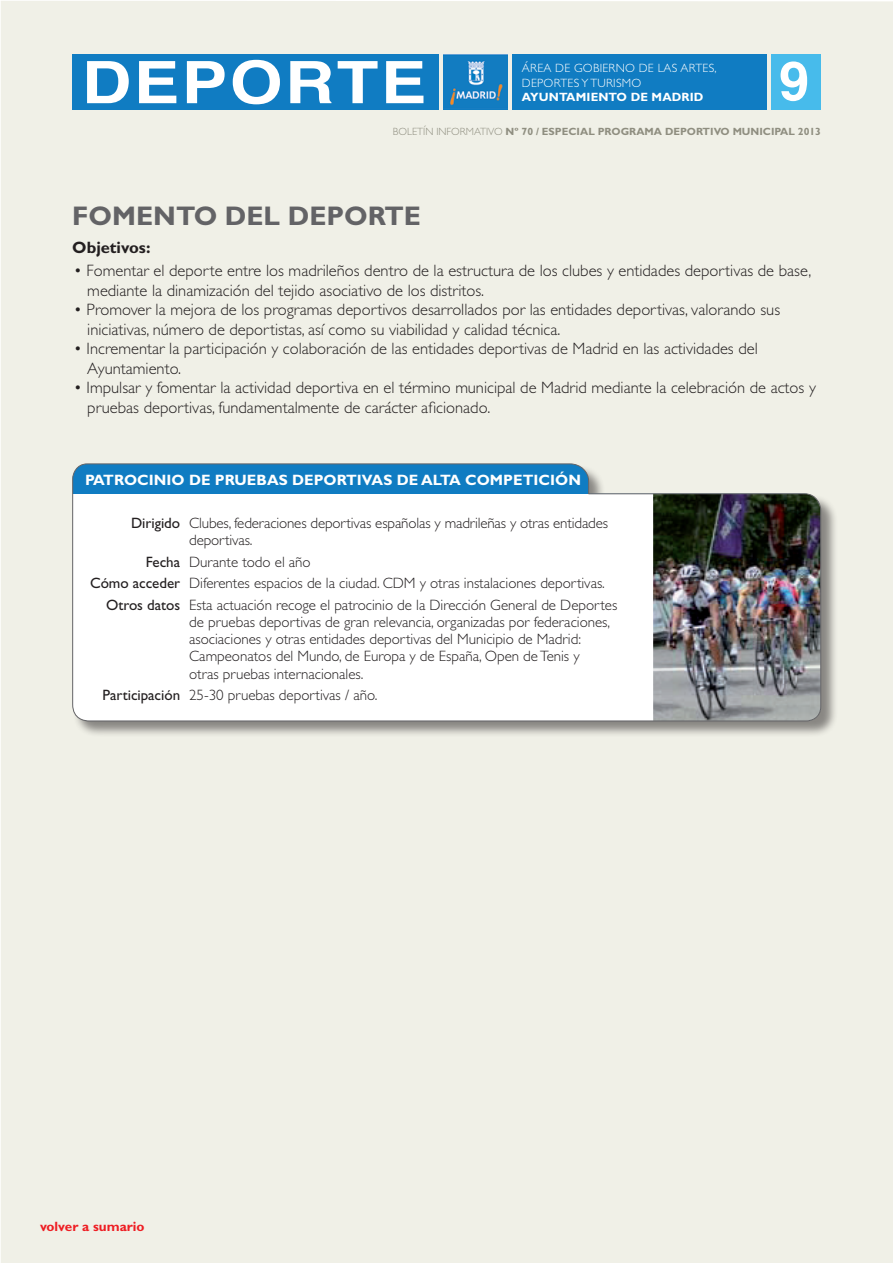
<style>
.page{position:relative;width:893px;height:1263px;background:#fff}
.page>*{position:absolute;margin:0;border:0;box-sizing:border-box;transform-origin:0 0}
.t1{font:700 58.5px "Helvetica";letter-spacing:.035em;color:#fff;scale:1.17 1}
.t2{font:700 54px "Helvetica";color:#fff}
.t3{font:700 27px "Gill Sans";color:#636366}
.t4{font:300 16.5px/19.5px "Gill Sans";color:#231f20}
.t5{font:700 16.5px "Gill Sans";color:#231f20}
.t6{font:300 15px/17.2px "Gill Sans";color:#231f20}
.t7{font:700 15px "Gill Sans";letter-spacing:.005em;color:#fff}
.t8{font:700 13.5px "Gill Sans";color:#ee1d23}
.t9{font:300 12px/14.4px "Gill Sans";letter-spacing:.02em;color:#fff}
.t10{font:700 12px "Gill Sans";letter-spacing:.01em;color:#fff}
.t11{font:700 10.5px "Gill Sans";color:#8f8e80}
.s1{font-weight:300}
.s2{font-weight:400}
</style>
<div class="page">
<div style="left:1px;top:1px;width:892px;height:1262px;background:#f0f0e7"></div>
<div style="left:771px;top:54px;width:50px;height:55px;background:#47bbeb"></div>
<div style="left:512px;top:54px;width:255px;height:55px;background:#107cc2"></div>
<img style="left:444px;top:54px;width:64px;height:55px">
<div style="left:72px;top:54px;width:366px;height:55px;background:#107cc2"></div>
<div style="left:73px;top:464px;width:765px;height:274px;background:#231f20;opacity:.5"></div>
<svg style="left:72px;top:463px;width:749px;height:259px"></svg>
<h1 class="t1" style="left:82px;top:35px;width:296px">DEPORTE</h1>
<p class="t9" style="left:522px;top:61px;width:196px">ÁREA DE GOBIERNO DE LAS ARTES,<br>DEPORTES Y TURISMO</p>
<h2 class="t2" style="left:779px;top:37px;width:32px">9</h2>
<p class="t11" style="left:393px;top:125px;width:430px"><span class="s1">BOLETÍN INFORMATIVO</span> Nº 70 / ESPECIAL PROGRAMA DEPORTIVO MUNICIPAL 2013</p>
<p class="t10" style="left:522px;top:90px;width:183px">AYUNTAMIENTO DE MADRID</p>
<h3 class="t3" style="left:72px;top:199px;width:350px">FOMENTO DEL DEPORTE</h3>
<p class="t5" style="left:72px;top:237px;width:80px">Objetivos:</p>
<p class="t4" style="left:87px;top:261px;width:726px;text-indent:-13px">• Fomentar el deporte entre los madrileños dentro de la estructura de los clubes y entidades deportivas de base, mediante la dinamización del tejido asociativo de los distritos.</p>
<p class="t4" style="left:87px;top:300px;width:694px;text-indent:-13px">• Promover la mejora de los programas deportivos desarrollados por las entidades deportivas, valorando sus iniciativas, número de deportistas, así como su viabilidad y calidad técnica.</p>
<p class="t4" style="left:87px;top:339px;width:672px;text-indent:-13px">• Incrementar la participación y colaboración de las entidades deportivas de Madrid en las actividades del<br>Ayuntamiento.</p>
<p class="t4" style="left:87px;top:378px;width:730px;text-indent:-13px">• Impulsar y fomentar la actividad deportiva en el término municipal de Madrid mediante la celebración de actos y pruebas deportivas, fundamentalmente de carácter aficionado.</p>
<p class="t7" style="left:85px;top:471px;width:498px">PATROCINIO DE PRUEBAS DEPORTIVAS DE ALTA COMPETICIÓN</p>
<p class="t6" style="left:189px;top:514px;width:420px;text-indent:-58px"><span class="s2">Dirigido</span> Clubes, federaciones deportivas españolas y madrileñas y otras entidades deportivas.</p>
<p class="t6" style="left:146px;top:553px;width:166px"><span class="s2">Fecha</span> Durante todo el año</p>
<p class="t6" style="left:90px;top:574px;width:516px"><span class="s2">Cómo acceder</span> Diferentes espacios de la ciudad. CDM y otras instalaciones deportivas.</p>
<p class="t6" style="left:106px;top:596px;width:513px"><span class="s2">Otros datos</span> Esta actuación recoge el patrocinio de la Dirección General de Deportes</p>
<p class="t6" style="left:189px;top:613px;width:423px">de pruebas deportivas de gran relevancia, organizadas por federaciones, asociaciones y otras entidades deportivas del Municipio de Madrid:<br>Campeonatos del Mundo, de Europa y de España, Open de Tenis y otras pruebas internacionales.</p>
<p class="t6" style="left:103px;top:686px;width:276px"><span class="s2">Participación</span> 25-30 pruebas deportivas / año.</p>
<p class="t8" style="left:40px;top:1219px;width:106px">volver a sumario</p>
</div>
